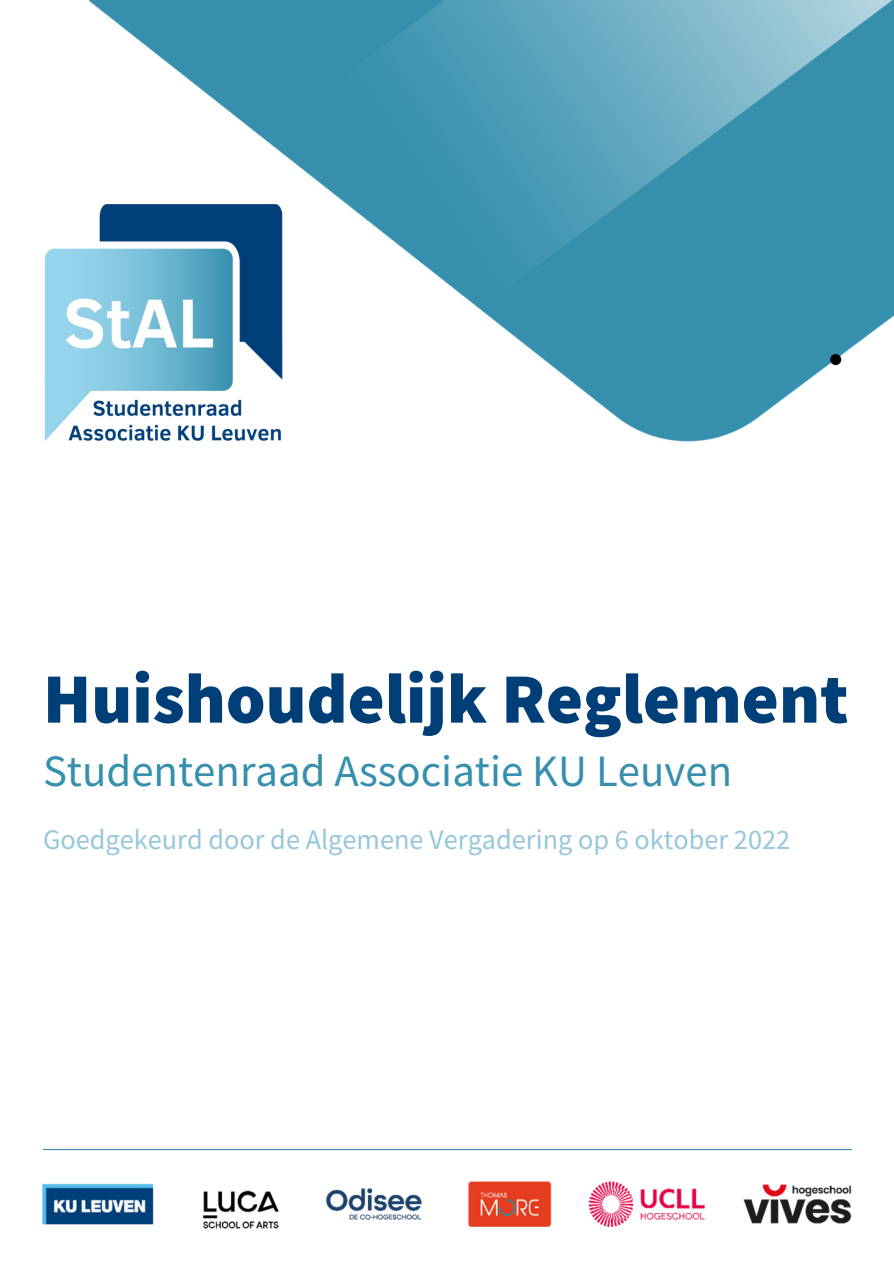
<style>
.page{position:relative;width:894px;height:1264px;background:#fff}
.page>*{position:absolute;margin:0;border:0;box-sizing:border-box;transform-origin:0 0}
.t1{font:900 70.8px "Source Sans Pro";color:#003e77}
.t2{font:44.85px "Source Sans Pro";color:#3690ad}
.t3{font:28.35px "Source Sans Pro";color:#97c7db}
</style>
<div class="page">
<img style="left:89px;top:0;width:804px;height:442px">
<img style="left:44px;top:205px;width:239px;height:237px">
<img style="left:43px;top:1181px;width:808px;height:48px">
<hr style="left:43px;top:1148px;width:808px;height:2px;background:#3690ad">
<h1 class="t1" style="left:43px;top:653px;width:806px">Huishoudelijk Reglement</h1>
<h2 class="t2" style="left:43px;top:742px;width:690px">Studentenraad Associatie KU Leuven</h2>
<p class="t3" style="left:43px;top:820px;width:748px">Goedgekeurd door de Algemene Vergadering op 6 oktober 2022</p>
</div>
